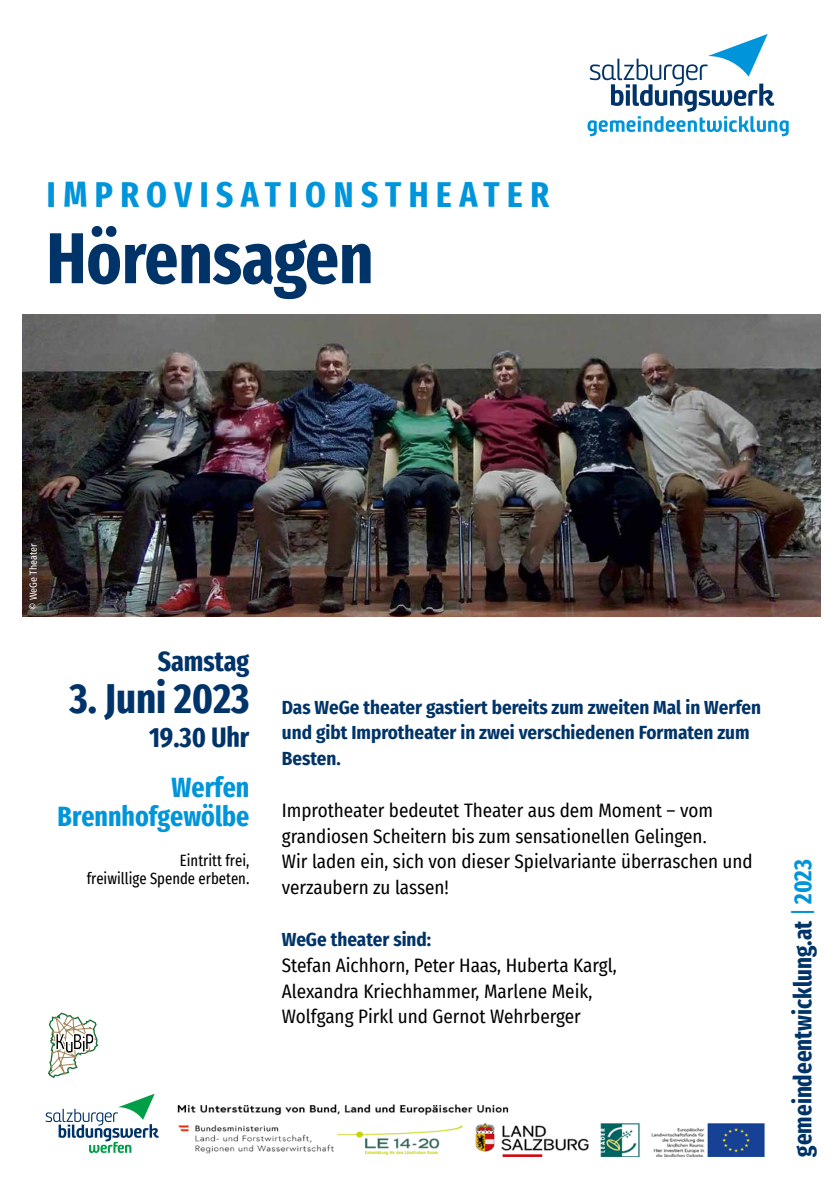
<style>
.page{position:relative;width:840px;height:1191px;background:#fff}
.page>*{position:absolute;margin:0;border:0;box-sizing:border-box;transform-origin:0 0}
.t1{font:700 extra-condensed 72px "Fira Sans";color:#003469}
.t2{font:700 extra-condensed 42px "Fira Sans";color:#003469}
.t3{font:700 extra-condensed 36px "Fira Sans";letter-spacing:.21em;color:#0095da}
.t4{font:700 extra-condensed 28px/28px "Fira Sans";color:#0095da;text-align:right}
.t5{font:700 extra-condensed 28px "Fira Sans";color:#003469}
.t6{font:700 extra-condensed 24.8px "Fira Sans";color:#003469}
.t7{font:19px/25.8px "Fira Sans Condensed";color:#000}
.t8{font:700 19px/25.8px "Fira Sans Condensed";color:#003469}
.t9{font:extra-condensed 16px/18px "Fira Sans";color:#000;text-align:right}
.t10{font:10px "Fira Sans Condensed";color:#fff}
.s1{font-weight:400;color:#0095da}
.s2{color:#0095da}
</style>
<div class="page">
<img style="left:22px;top:314px;width:797px;height:302px">
<svg style="left:587px;top:34px;width:201px;height:102px"></svg>
<img style="left:177px;top:1104px;width:587px;height:53px">
<svg style="left:48px;top:1012px;width:50px;height:66px"></svg>
<svg style="left:46px;top:1093px;width:113px;height:60px"></svg>
<h3 class="t3" style="left:47px;top:165px;width:503px">improvisationstheater</h3>
<h1 class="t1" style="left:47px;top:198px;width:328px">Hörensagen</h1>
<p class="t10" style="left:26px;top:610px;width:68px;rotate:-90deg">© WeGe Theater</p>
<h3 class="t5" style="left:158px;top:638px;width:93px">Samstag</h3>
<h2 class="t2" style="left:69px;top:663px;width:181px">3. Juni 2023</h2>
<h3 class="t5" style="left:149px;top:713px;width:102px">19.30 Uhr</h3>
<h3 class="t4" style="left:58px;top:772px;width:193px">Werfen<br>Brennhofgewölbe</h3>
<p class="t9" style="left:87px;top:851px;width:164px">Eintritt frei,<br>freiwillige Spende erbeten.</p>
<p class="t8" style="left:282px;top:693px;width:480px">Das WeGe theater gastiert bereits zum zweiten Mal in Werfen und gibt Improtheater in zwei verschiedenen Formaten zum<br>Besten.</p>
<p class="t7" style="left:282px;top:796px;width:472px">Improtheater bedeutet Theater aus dem Moment – vom grandiosen Scheitern bis zum sensationellen Gelingen.<br>Wir laden ein, sich von dieser Spielvariante überraschen und verzaubern zu lassen!</p>
<p class="t8" style="left:282px;top:925px;width:151px">WeGe theater sind:</p>
<p class="t7" style="left:282px;top:951px;width:336px">Stefan Aichhorn, Peter Haas, Huberta Kargl,<br>Alexandra Kriechhammer, Marlene Meik,<br>Wolfgang Pirkl und Gernot Wehrberger</p>
<h3 class="t6" style="left:781px;top:1156px;width:299px;rotate:-90deg">gemeindeentwicklung.at <span class="s1">|</span> <span class="s2">2023</span></h3>
</div>
